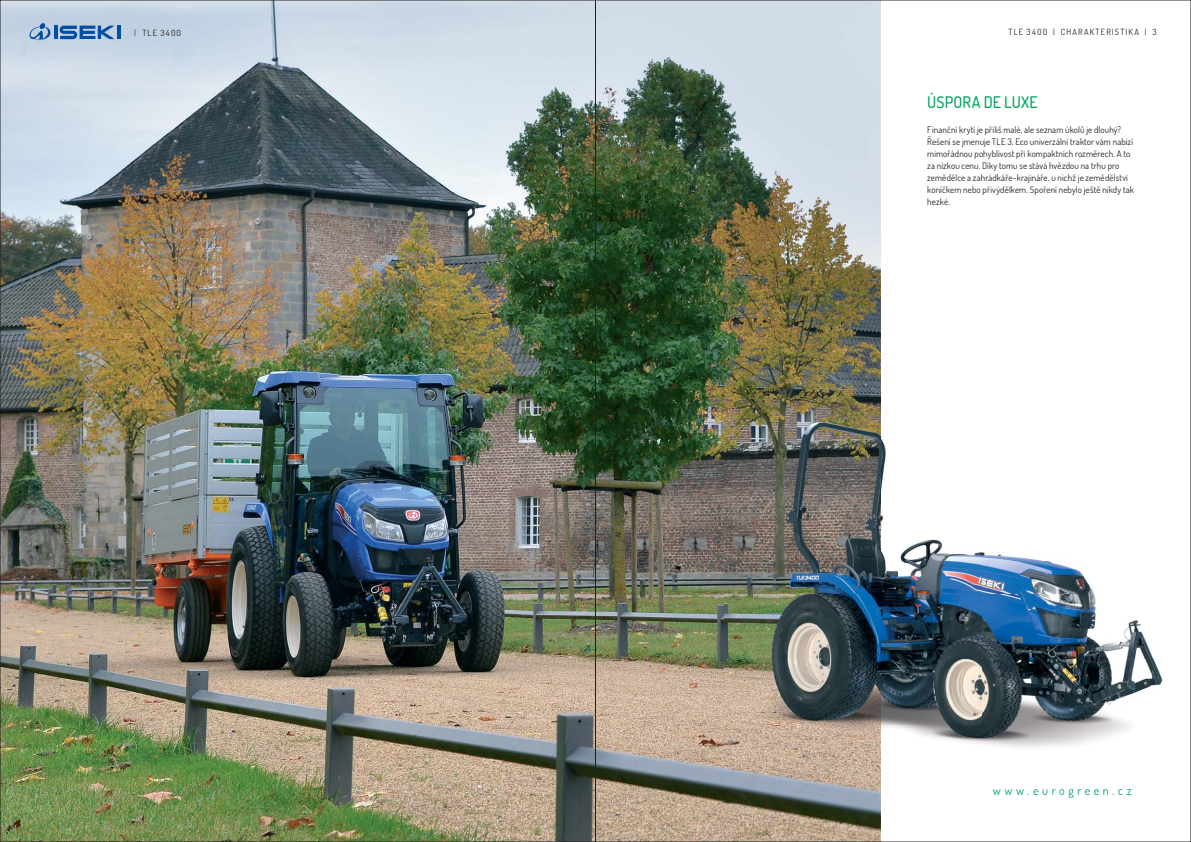
<style>
.page{position:relative;width:1191px;height:842px;background:#fff}
.page>*{position:absolute;margin:0;border:0;box-sizing:border-box;transform-origin:0 0}
.t1{font:500 16px "Dosis";letter-spacing:.01em;color:#00a65d}
.t2{font:12px "Dosis";letter-spacing:.3em;color:#00a65d}
.t3{font:9px/12px "Dosis";letter-spacing:.01em;color:#231f20}
.t4{font:8.5px "Dosis";letter-spacing:.14em;color:#231f20}
.s1{font-weight:300;font-size:9px}
</style>
<div class="page">
<img style="left:2px;top:2px;width:879px;height:838px">
<img style="left:724px;top:398px;width:439px;height:360px">
<svg style="left:60px;top:26px;width:55px;height:13px"></svg>
<hr style="left:117px;top:26px;width:4px;height:13px;background:#034ea2">
<svg style="left:29px;top:23px;width:22px;height:18px"></svg>
<hr style="left:54px;top:26px;width:4px;height:13px;background:#034ea2">
<p class="t4" style="left:134px;top:27px;width:48px"><span class="s1">|</span> TLE 3400</p>
<p class="t4" style="left:1008px;top:27px;width:150px">TLE 3400 | CHARAKTERISTIKA | 3</p>
<h1 class="t1" style="left:927px;top:91px;width:112px">ÚSPORA DE LUXE</h1>
<p class="t3" style="left:927px;top:124px;width:208px">Finanční krytí je příliš malé, ale seznam úkolů je dlouhý?<br>Řešení se jmenuje TLE 3. Eco univerzální traktor vám nabízí mimořádnou pohyblivost při kompaktních rozměrech. A to za nízkou cenu. Díky tomu se stává hvězdou na trhu pro zemědělce a zahrádkáře-krajináře, u nichž je zemědělství koníčkem nebo přivýdělkem. Spoření nebylo ještě nikdy tak hezké.</p>
<h2 class="t2" style="left:993px;top:783px;width:140px">www.eurogreen.cz</h2>
</div>
